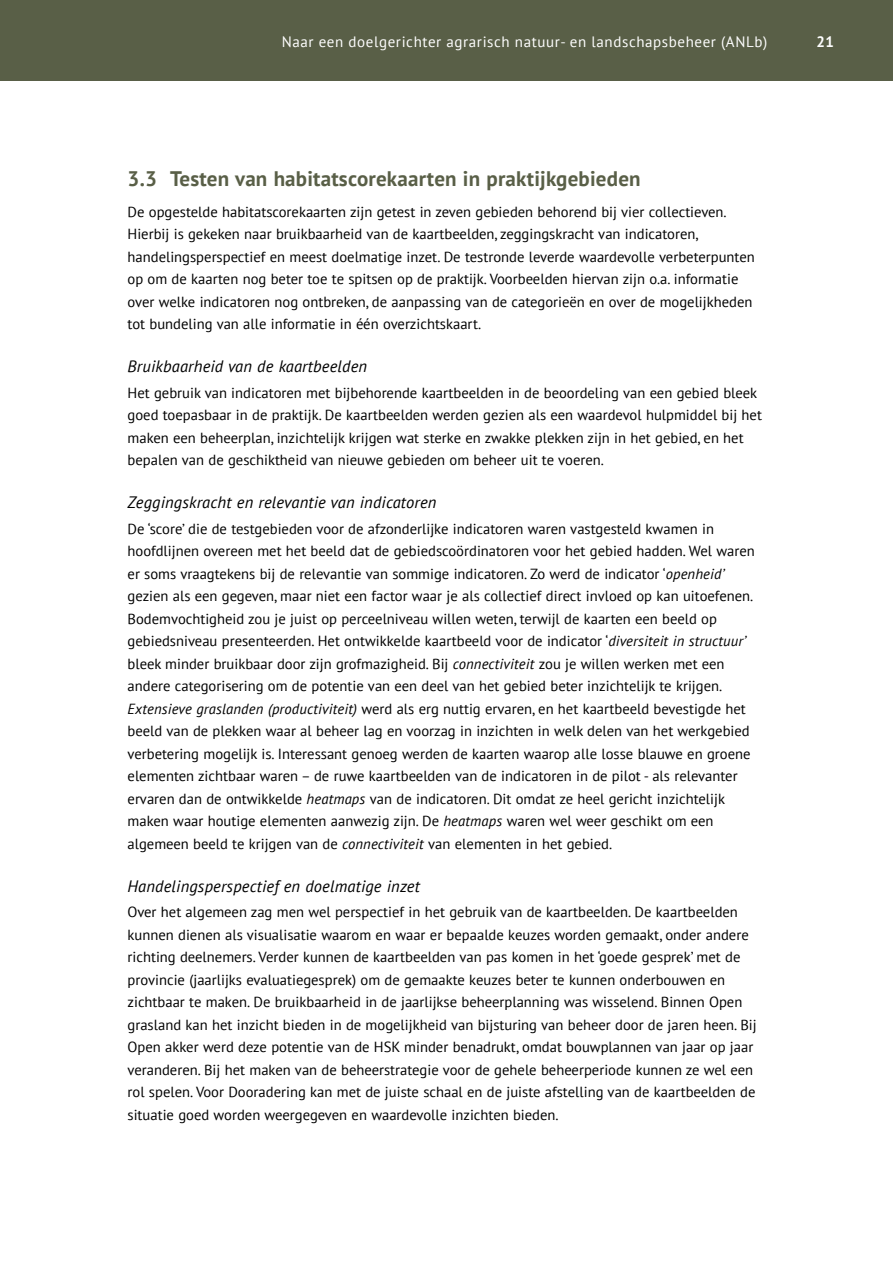
<style>
.page{position:relative;width:893px;height:1263px;background:#fff}
.page>*{position:absolute;margin:0;border:0;box-sizing:border-box;transform-origin:0 0}
.t1{font:700 21px "PT Sans";letter-spacing:.01em;color:#595f47}
.t2{font:italic 16.5px "PT Sans";letter-spacing:.01em;color:#000}
.t3{font:15px "PT Sans";letter-spacing:.04em;color:#fff}
.t4{font:700 15px "PT Sans";color:#fff}
.t5{font:14.7px/22.5px "PT Sans";color:#000}
.s1{font-style:italic}
</style>
<div class="page">
<div style="left:0;top:0;width:893px;height:81px;background:#595f47"></div>
<p class="t3" style="left:282px;top:32px;width:487px">Naar een doelgerichter agrarisch natuur- en landschapsbeheer (ANLb)</p>
<p class="t4" style="left:816px;top:31px;width:19px">21</p>
<h1 class="t1" style="left:128px;top:164px;width:515px">3.3 Testen van habitatscorekaarten in praktijkgebieden</h1>
<p class="t5" style="left:128px;top:200px;width:629px">De opgestelde habitatscorekaarten zijn getest in zeven gebieden behorend bij vier collectieven.<br>Hierbij is gekeken naar bruikbaarheid van de kaartbeelden, zeggingskracht van indicatoren, handelingsperspectief en meest doelmatige inzet. De testronde leverde waardevolle verbeterpunten op om de kaarten nog beter toe te spitsen op de praktijk. Voorbeelden hiervan zijn o.a. informatie over welke indicatoren nog ontbreken, de aanpassing van de categorieën en over de mogelijkheden tot bundeling van alle informatie in één overzichtskaart.</p>
<p class="t2" style="left:128px;top:356px;width:241px">Bruikbaarheid van de kaartbeelden</p>
<p class="t5" style="left:128px;top:381px;width:636px">Het gebruik van indicatoren met bijbehorende kaartbeelden in de beoordeling van een gebied bleek goed toepasbaar in de praktijk. De kaartbeelden werden gezien als een waardevol hulpmiddel bij het maken een beheerplan, inzichtelijk krijgen wat sterke en zwakke plekken zijn in het gebied, en het bepalen van de geschiktheid van nieuwe gebieden om beheer uit te voeren.</p>
<p class="t2" style="left:128px;top:492px;width:310px">Zeggingskracht en relevantie van indicatoren</p>
<p class="t5" style="left:128px;top:517px;width:629px">De ‘score’ die de testgebieden voor de afzonderlijke indicatoren waren vastgesteld kwamen in hoofdlijnen overeen met het beeld dat de gebiedscoördinatoren voor het gebied hadden. Wel waren er soms vraagtekens bij de relevantie van sommige indicatoren. Zo werd de indicator ‘<span class="s1">openheid’ </span>gezien als een gegeven, maar niet een factor waar je als collectief direct invloed op kan uitoefenen.<br>Bodemvochtigheid zou je juist op perceelniveau willen weten, terwijl de kaarten een beeld op gebiedsniveau presenteerden. Het ontwikkelde kaartbeeld voor de indicator ‘<span class="s1">diversiteit in structuur’ </span>bleek minder bruikbaar door zijn grofmazigheid. Bij <span class="s1">connectiviteit</span> zou je willen werken met een andere categorisering om de potentie van een deel van het gebied beter inzichtelijk te krijgen.<br><span class="s1">Extensieve graslanden (productiviteit)</span> werd als erg nuttig ervaren, en het kaartbeeld bevestigde het beeld van de plekken waar al beheer lag en voorzag in inzichten in welk delen van het werkgebied verbetering mogelijk is. Interessant genoeg werden de kaarten waarop alle losse blauwe en groene elementen zichtbaar waren – de ruwe kaartbeelden van de indicatoren in de pilot - als relevanter ervaren dan de ontwikkelde <span class="s1">heatmaps</span> van de indicatoren. Dit omdat ze heel gericht inzichtelijk maken waar houtige elementen aanwezig zijn. De <span class="s1">heatmaps</span> waren wel weer geschikt om een algemeen beeld te krijgen van de <span class="s1">connectiviteit</span> van elementen in het gebied.</p>
<p class="t2" style="left:128px;top:875px;width:294px">Handelingsperspectief en doelmatige inzet</p>
<p class="t5" style="left:128px;top:900px;width:631px">Over het algemeen zag men wel perspectief in het gebruik van de kaartbeelden. De kaartbeelden kunnen dienen als visualisatie waarom en waar er bepaalde keuzes worden gemaakt, onder andere richting deelnemers. Verder kunnen de kaartbeelden van pas komen in het ‘goede gesprek’ met de provincie (jaarlijks evaluatiegesprek) om de gemaakte keuzes beter te kunnen onderbouwen en zichtbaar te maken. De bruikbaarheid in de jaarlijkse beheerplanning was wisselend. Binnen Open grasland kan het inzicht bieden in de mogelijkheid van bijsturing van beheer door de jaren heen. Bij Open akker werd deze potentie van de HSK minder benadrukt, omdat bouwplannen van jaar op jaar veranderen. Bij het maken van de beheerstrategie voor de gehele beheerperiode kunnen ze wel een rol spelen. Voor Dooradering kan met de juiste schaal en de juiste afstelling van de kaartbeelden de situatie goed worden weergegeven en waardevolle inzichten bieden.</p>
</div>
